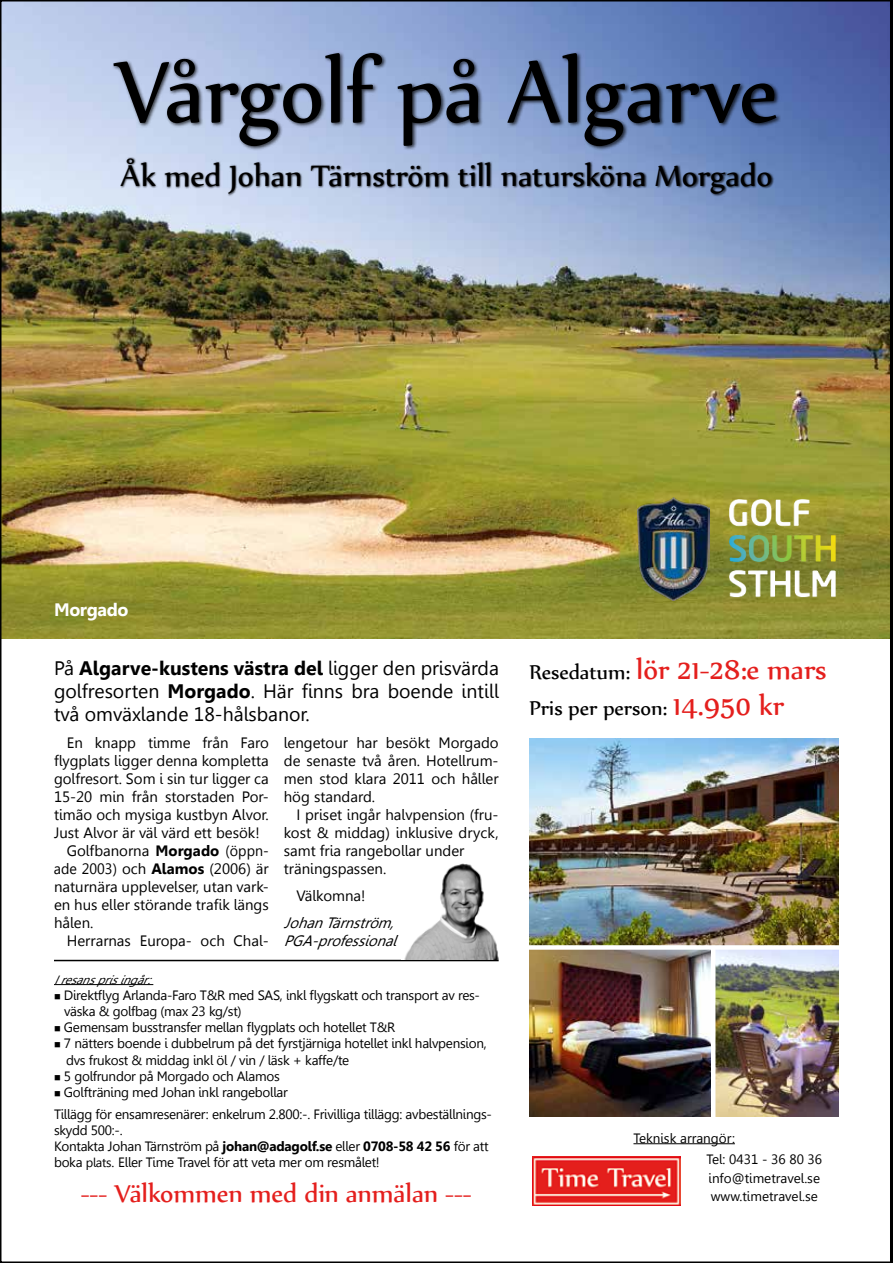
<style>
.page{position:relative;width:893px;height:1263px;background:#fff}
.page>*{position:absolute;margin:0;border:0;box-sizing:border-box;transform-origin:0 0}
.t1{font:105px "Nyala";color:#000;scale:.95 1}
.t2{font:36px "Nyala";color:#000}
.t3{font:33px "Nyala";color:#e41f1d}
.t4{font:30px "Nyala";color:#e41f1d}
.t5{font:24px "Nyala";color:#000}
.t6{font:19.5px/23.4px "Gisha";color:#000;text-align:justify}
.t7{font:700 18px "Gisha";letter-spacing:-.02em;color:#fff}
.t8{font:15px/18px "Gisha";color:#000;text-align:justify}
.t9{font:italic 15px/18px "Gisha";color:#000}
.t10{font:15px "Gisha";color:#000;scale:.95 1}
.t11{font:13.5px/16.2px "Gisha";letter-spacing:-.02em;color:#000}
.t12{font:13.5px/18.8px "Gisha";color:#000}
.t13{font:italic 12px "Gisha";color:#000}
.s1{font-weight:700}
.s2{font-size:24px;color:#000}
.s3{font-size:33px;color:#e41f1d}
.s4{font-size:12.75px}
</style>
<div class="page">
<img style="left:0;top:0;width:893px;height:1263px">
<img style="left:401px;top:861px;width:99px;height:98px">
<img style="left:730px;top:499px;width:109px;height:103px">
<img style="left:638px;top:498px;width:71px;height:102px">
<h1 class="t1" style="left:115px;top:28px;width:700px">Vårgolf på Algarve</h1>
<h2 class="t2" style="left:121px;top:154px;width:653px">Åk med Johan Tärnström till natursköna Morgado</h2>
<h3 class="t7" style="left:54px;top:600px;width:76px">Morgado</h3>
<h3 class="t6" style="left:54px;top:656px;width:447px">På <span class="s1">Algarve-kustens västra del</span> ligger den prisvärda golfresorten <span class="s1">Morgado</span>. Här finns bra boende intill två omväxlande 18-hålsbanor.</h3>
<h3 class="t3" style="left:529px;top:650px;width:299px"><span class="s2">Resedatum:</span> lör 21-28:e mars</h3>
<h3 class="t5" style="left:529px;top:694px;width:256px">Pris per person: <span class="s3">14.950 kr</span></h3>
<p class="t8" style="left:67px;top:734px;width:204px">En knapp timme från Faro</p>
<p class="t8" style="left:54px;top:752px;width:216px">flygplats ligger denna kompletta</p>
<p class="t8" style="left:54px;top:770px;width:216px">golfresort. Som i sin tur ligger ca</p>
<p class="t8" style="left:54px;top:788px;width:216px">15-20 min från storstaden Por-</p>
<p class="t8" style="left:54px;top:806px;width:216px">timão och mysiga kustbyn Alvor.</p>
<p class="t8" style="left:54px;top:824px;width:207px">Just Alvor är väl värd ett besök!</p>
<p class="t8" style="left:67px;top:842px;width:204px">Golfbanorna <span class="s1">Morgado</span> (öppn-</p>
<p class="t10" style="left:54px;top:860px;width:228px">ade 2003) och <span class="s1">Alamos</span> (2006) är</p>
<p class="t8" style="left:54px;top:878px;width:216px">naturnära upplevelser, utan vark-</p>
<p class="t8" style="left:54px;top:896px;width:216px">en hus eller störande trafik längs</p>
<p class="t8" style="left:54px;top:914px;width:41px">hålen.</p>
<p class="t8" style="left:67px;top:932px;width:204px">Herrarnas Europa- och Chal-</p>
<p class="t8" style="left:284px;top:734px;width:216px">lengetour har besökt Morgado de senaste två åren. Hotellrum&shy;men stod klara 2011 och håller hög standard.</p>
<p class="t8" style="left:284px;top:806px;width:216px;text-align:left;text-indent:13px">I priset ingår halvpension (fru&shy;kost &amp; middag) inklusive dryck, samt fria rangebollar under träningspassen.</p>
<p class="t8" style="left:297px;top:887px;width:70px">Välkomna!</p>
<p class="t9" style="left:284px;top:914px;width:120px">JohanTärnström,<br>PGA-professional</p>
<p class="t13" style="left:54px;top:972px;width:104px">Iresansprisingår:</p>
<p class="t11" style="left:64px;top:987px;width:417px;text-indent:-10px">■ Direktflyg Arlanda-Faro T&amp;R med SAS, inkl flygskatt och transport av res&shy;väska &amp; golfbag (max 23 kg/st)</p>
<p class="t11" style="left:54px;top:1019px;width:343px">■ Gemensam busstransfer mellan flygplats och hotellet T&amp;R</p>
<p class="t11" style="left:66px;top:1035px;width:422px;text-indent:-12px">■ 7 nätters boende i dubbelrum på det fyrstjärniga hotellet inkl halvpension, dvs frukost &amp; middag inkl öl / vin / läsk + kaffe/te</p>
<p class="t11" style="left:54px;top:1068px;width:227px">■ 5 golfrundor på Morgado och Alamos</p>
<p class="t11" style="left:54px;top:1081px;width:439px;line-height:21.6px">■ Golfträning med Johan inkl rangebollar<br>Tillägg för ensamresenärer: enkelrum 2.800:-. Frivilliga tillägg: avbeställnings-</p>
<p class="t11" style="left:54px;top:1122px;width:436px">skydd 500:-.<br>Kontakta Johan Tärnström på <span class="s1">johan@adagolf.se</span> eller <span class="s1">0708-58 42 56</span> för att boka <span class="s4">plats</span>. Eller Time Travel för att veta mer om resmålet!</p>
<h3 class="t4" style="left:81px;top:1175px;width:392px">--- Välkommen med din anmälan ---</h3>
<p class="t12" style="left:633px;top:1128px;width:103px">Teknisk arrangör:</p>
<p class="t12" style="left:706px;top:1150px;width:117px">Tel: 0431 - 36 80 36 info@timetravel.se www.timetravel.se</p>
</div>
